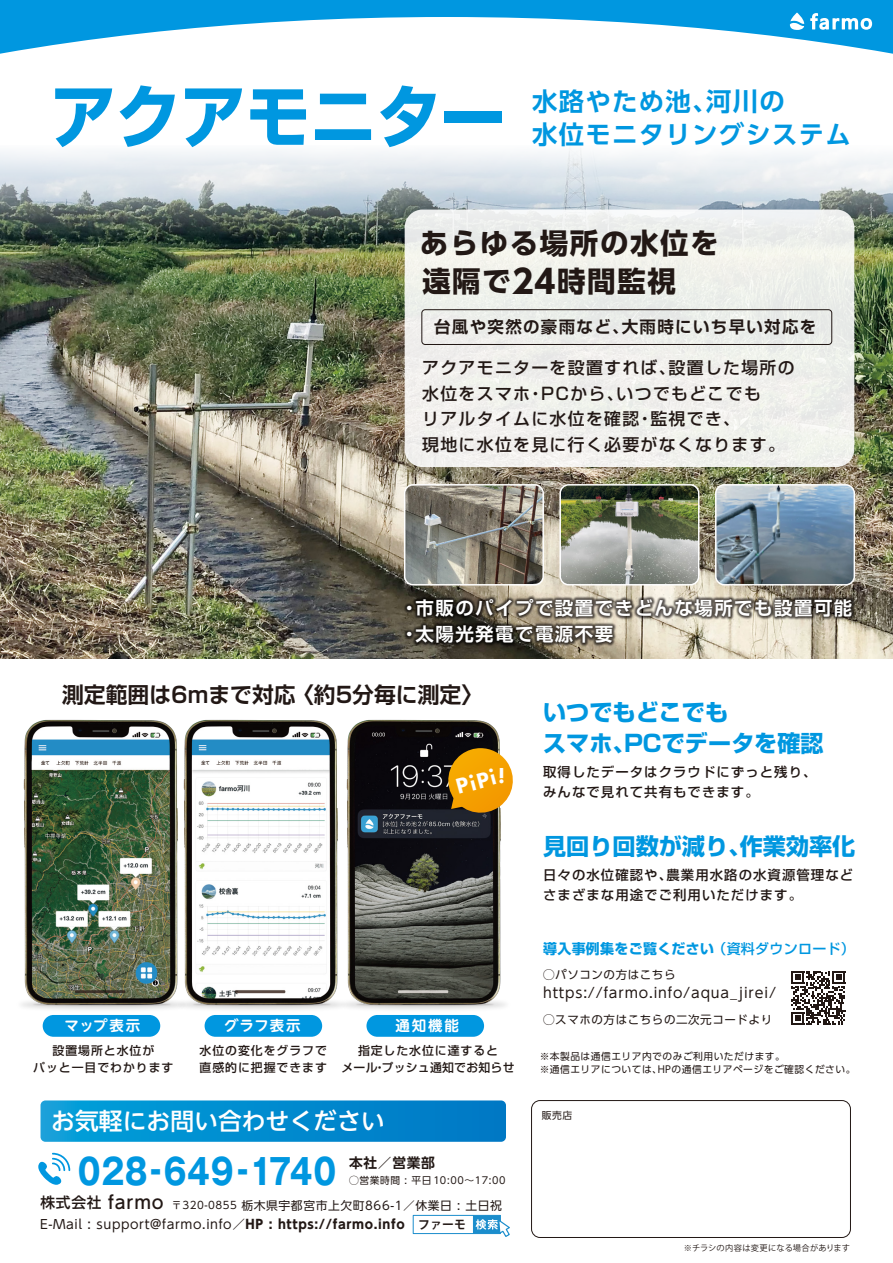
<style>
.page{position:relative;width:893px;height:1263px;background:#fff}
.page>*{position:absolute;margin:0;border:0;box-sizing:border-box;transform-origin:0 0}
.t1{font:700 68.55px "Shin Go Pro";color:#0097e0;scale:.95 1}
.t2{font:700 35.4px "Gothic MB101 Pro";letter-spacing:.02em;color:#0097e0;scale:.85 1}
.t3{font:700 28.65px/38.5px "UD Shin Go Pro";letter-spacing:.05em;color:#221815}
.t4{font:700 25.35px/33.3px "UD Shin Go Pro De";letter-spacing:.05em;color:#0097e0}
.t5{font:500 23.85px "UD Shin Go NT Pro";color:#fff}
.t6{font:700 23.1px/31px "Shin Go Pro";color:#0097e0}
.t7{font:800 22.5px "Futura PT";color:#fff}
.t8{font:700 21.9px "Shin Go Pro De";color:#221815}
.t9{font:700 18.45px/26.2px "Shin Go Pro De";letter-spacing:.08em;color:#fff}
.t10{font:500 16.8px/25.5px "Shin Go Pro";letter-spacing:.08em;color:#221815}
.t11{font:700 16.5px "Shin Go Pro De";letter-spacing:.08em;color:#221815}
.t12{font:700 14.4px "UD Shin M Go Pro De";letter-spacing:.13em;color:#fff}
.t13{font:14.1px "UD Shin Go NT Pro";letter-spacing:.06em;color:#221815}
.t14{font:700 13.95px "Shin Go Pro";letter-spacing:.02em;color:#0097e0}
.t15{font:700 13.8px "UD Shin Go Pro De";color:#221815}
.t16{font:500 13.35px/20.2px "Shin Go Pro";letter-spacing:.08em;color:#221815}
.t17{font:12.6px "UD Shin Go Pro";letter-spacing:.05em;color:#221815}
.t18{font:11.85px "UD Shin Go Pro";letter-spacing:.05em;color:#221815}
.t19{font:500 11.85px/16.5px "Shin Go Pro";letter-spacing:.08em;color:#221815;text-align:center}
.t20{font:500 11.85px/16.5px "Shin Go Pro";letter-spacing:.02em;color:#221815;text-align:center}
.t21{font:11.55px "UD Shin Go Pro";letter-spacing:.05em;color:#221815}
.t22{font:9.75px/12.8px "UD Shin Go Pro";letter-spacing:.05em;color:#221815}
.t23{font:9.75px "UD Shin Go NT Pro";color:#221815}
.t24{font:8.25px "Koz Go Pr 6 N";letter-spacing:.025em;color:#221815}
.s1{font-size:32.7px}
.s2{font-weight:500;font-size:14.7px}
.s3{font-weight:500;font-size:17.7px}
.s4{font-size:10.35px}
.s5{font-weight:700}
.s6{font-family:"Koz Go Pr 6 N";font-weight:700;font-size:12.15px}
.s7{font-weight:500}
</style>
<div class="page">
<img style="left:0;top:238px;width:893px;height:420px">
<div style="left:0;top:0;width:893px;height:58px;background:#0097e0"></div>
<svg style="left:0;top:17px;width:893px;height:41px;fill:#fff"></svg>
<svg style="left:810px;top:13px;width:62px;height:17px"></svg>
<svg style="left:790px;top:13px;width:14px;height:17px"></svg>
<svg style="left:0;top:149px;width:893px;height:89px"></svg>
<div style="left:473px;top:1215px;width:28px;height:19px;background:#1b8dcc"></div>
<div style="left:413px;top:1215px;width:61px;height:19px;background:#fff;border:1px solid #1b8dcc"></div>
<svg style="left:476px;top:1218px;width:34px;height:19px"></svg>
<svg style="left:38px;top:1153px;width:32px;height:32px"></svg>
<svg style="left:41px;top:1100px;width:465px;height:42px;background:#058dcf"></svg>
<img style="left:208px;top:719px;width:113px;height:301px">
<img style="left:22px;top:719px;width:186px;height:305px">
<img style="left:321px;top:719px;width:184px;height:304px">
<svg style="left:444px;top:748px;width:69px;height:69px;background:#c78d1d"></svg>
<div style="left:43px;top:1015px;width:117px;height:22px;background:#0097e0;border-radius:11px"></div>
<div style="left:205px;top:1015px;width:117px;height:22px;background:#0097e0;border-radius:11px"></div>
<div style="left:366px;top:1015px;width:118px;height:22px;background:#0097e0;border-radius:11px"></div>
<div style="left:405px;top:210px;width:449px;height:257px;background:#eff0ec;border-radius:18px"></div>
<div style="left:421px;top:309px;width:411px;height:36px;border:1px solid #221815;border-radius:3px"></div>
<img style="left:402px;top:594px;width:455px;height:2px">
<img style="left:402px;top:596px;width:455px;height:63px">
<img style="left:405px;top:485px;width:138px;height:100px">
<img style="left:560px;top:485px;width:139px;height:100px">
<img style="left:716px;top:485px;width:138px;height:100px">
<div style="left:404px;top:484px;width:140px;height:101px;border:2px solid #fff;border-radius:9px"></div>
<div style="left:559px;top:484px;width:140px;height:101px;border:2px solid #fff;border-radius:9px"></div>
<div style="left:715px;top:484px;width:140px;height:101px;border:2px solid #fff;border-radius:9px"></div>
<svg style="left:791px;top:971px;width:54px;height:54px"></svg>
<div style="left:531px;top:1100px;width:320px;height:138px;border:1px solid #221815;border-radius:9px"></div>
<h1 class="t1" style="left:51px;top:62px;width:480px">アクアモニター</h1>
<h3 class="t4" style="left:532px;top:84px;width:320px">水路やため池、河川の<br>水位モニタリングシステム</h3>
<h3 class="t3" style="left:420px;top:223px;width:300px">あらゆる場所の水位を遠隔で<span class="s1">24</span>時間監視</h3>
<p class="t11" style="left:434px;top:313px;width:384px">台風や突然の豪雨など、大雨時にいち早い対応を</p>
<p class="t10" style="left:422px;top:353px;width:374px">アクアモニターを設置すれば、設置した場所の水位をスマホ・PCから、いつでもどこでも<br>リアルタイムに水位を確認・監視でき、<br>現地に水位を見に行く必要がなくなります。</p>
<p class="t9" style="left:400px;top:593px;width:454px">・市販のパイプで設置できどんな場所でも設置可能・太陽光発電で電源不要</p>
<h3 class="t8" style="left:62px;top:676px;width:423px">測定範囲は6mまで対応 〈約5分毎に測定〉</h3>
<h3 class="t7" style="left:453px;top:774px;width:42px;rotate:-15deg">PiPi</h3>
<h3 class="t7" style="left:498px;top:761px;width:8px">!</h3>
<p class="t12" style="left:65px;top:1014px;width:77px">マップ表示</p>
<p class="t19" style="left:33px;top:1041px;width:142px">設置場所と水位が<br>パッと一目でわかります</p>
<p class="t12" style="left:224px;top:1014px;width:78px">グラフ表示</p>
<p class="t19" style="left:200px;top:1041px;width:129px;text-align:left">水位の変化をグラフで直感的に把握できます</p>
<p class="t12" style="left:395px;top:1014px;width:65px">通知機能</p>
<p class="t20" style="left:341px;top:1041px;width:175px">指定した水位に達すると<br>メール・プッシュ通知でお知らせ</p>
<h3 class="t5" style="left:51px;top:1102px;width:335px">お気軽にお問い合わせください</h3>
<h2 class="t2" style="left:78px;top:1142px;width:305px">028-649-1740</h2>
<p class="t15" style="left:349px;top:1151px;width:87px">本社／営業部</p>
<p class="t22" style="left:349px;top:1173px;width:158px">◯営業時間 : 平日 10:00～17:00</p>
<p class="t18" style="left:41px;top:1195px;width:463px"><span class="s2">株式会社</span> <span class="s3">farmo</span> <span class="s4">〒320-0855</span> 栃木県宇都宮市上欠町866-1／休業日 : 土日祝</p>
<p class="t17" style="left:40px;top:1214px;width:427px">E-Mail : support@farmo.info／<span class="s5">HP : https://farmo.info</span> <span class="s6">ファーモ</span></p>
<h3 class="t6" style="left:543px;top:694px;width:282px">いつでもどこでも<br>スマホ、PCでデータを確認</h3>
<p class="t16" style="left:543px;top:760px;width:275px">取得したデータはクラウドにずっと残り、みんなで見れて共有もできます。</p>
<h3 class="t6" style="left:543px;top:828px;width:314px">見回り回数が減り、作業効率化</h3>
<p class="t16" style="left:543px;top:863px;width:312px">日々の水位確認や、農業用水路の水資源管理などさまざまな用途でご利用いただけます。</p>
<p class="t14" style="left:543px;top:938px;width:313px">導入事例集をご覧ください <span class="s7">（資料ダウンロード）</span></p>
<p class="t13" style="left:543px;top:981px;width:234px">https://farmo.info/aqua_jirei/</p>
<p class="t21" style="left:543px;top:966px;width:134px">◯パソコンの方はこちら</p>
<p class="t21" style="left:543px;top:1010px;width:231px">◯スマホの方はこちらの二次元コードより</p>
<p class="t22" style="left:540px;top:1050px;width:317px">※本製品は通信エリア内でのみご利用いただけます。<br>※通信エリアについては、HPの通信エリアページをご確認ください。</p>
<p class="t23" style="left:542px;top:1107px;width:32px">販売店</p>
<p class="t24" style="left:684px;top:1243px;width:168px">※チラシの内容は変更になる場合があります</p>
</div>
